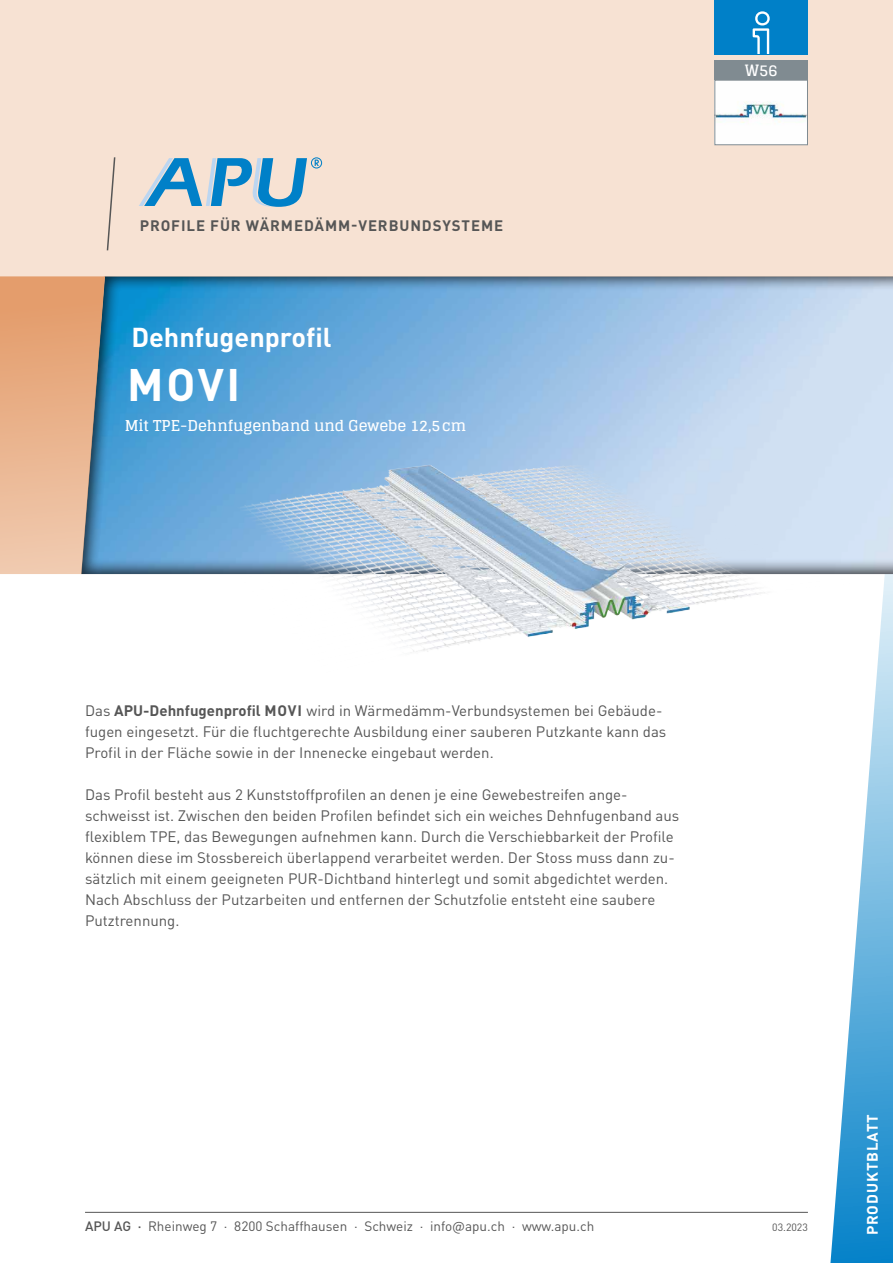
<style>
.page{position:relative;width:893px;height:1263px;background:#fff}
.page>*{position:absolute;margin:0;border:0;box-sizing:border-box;transform-origin:0 0}
.t1{font:700 45px "DIN Pro";color:#fff}
.t2{font:700 27px "DIN Pro";color:#fff}
.t3{font:700 15.6px "Glegoo";color:#fff}
.t4{font:15px/21px "DIN Pro";color:#565656}
.t5{font:700 15px "Glegoo";color:#fff}
.t6{font:700 15px "DIN Pro";letter-spacing:.06em;color:#565656}
.t7{font:700 15px "DIN Pro";letter-spacing:.06em;color:#fff}
.t8{font:13.5px "DIN Pro";color:#565656}
.t9{font:10.5px "DIN Pro";color:#565656}
.s1{font-weight:700}
.s2{font-weight:500}
</style>
<div class="page">
<hr style="left:85px;top:1212px;width:723px;height:1px;background:#565656">
<div style="left:0;top:0;width:893px;height:276px;background:#f7e2d3"></div>
<svg style="left:830px;top:575px;width:63px;height:688px"></svg>
<svg style="left:81px;top:276px;width:812px;height:299px;background:#84b6de"></svg>
<svg style="left:0;top:276px;width:105px;height:298px;background:#d9ab8a"></svg>
<svg style="left:139px;top:157px;width:183px;height:50px"></svg>
<svg style="left:106px;top:157px;width:10px;height:94px"></svg>
<div style="left:714px;top:0;width:94px;height:54px;background:#0080c8"></div>
<svg style="left:753px;top:11px;width:17px;height:43px"></svg>
<div style="left:714px;top:60px;width:94px;height:20px;background:#808b91"></div>
<img style="left:716px;top:82px;width:90px;height:61px">
<div style="left:714px;top:80px;width:94px;height:65px;border:1px solid #808b91"></div>
<img style="left:168px;top:450px;width:701px;height:240px">
<p class="t6" style="left:140px;top:213px;width:365px">PROFILE FÜR WÄRMEDÄMM-VERBUNDSYSTEME</p>
<h2 class="t2" style="left:131px;top:314px;width:202px">Dehnfugenprofil</h2>
<h1 class="t1" style="left:127px;top:347px;width:114px">MOVI</h1>
<p class="t5" style="left:125px;top:417px;width:343px">Mit TPE-Dehnfugenband und Gewebe 12,5 cm</p>
<p class="t3" style="left:745px;top:61px;width:34px">W56</p>
<p class="t4" style="left:85px;top:699px;width:583px">Das <span class="s1">APU-Dehnfugenprofil MOVI</span> wird in Wärmedämm-Verbundsystemen bei Gebäude&shy;fugen eingesetzt. Für die fluchtgerechte Ausbildung einer sauberen Putzkante kann das<br>Profil in der Fläche sowie in der Innenecke eingebaut werden.</p>
<p class="t4" style="left:85px;top:783px;width:596px">Das Profil besteht aus 2 Kunststoffprofilen an denen je eine Gewebestreifen ange&shy;schweisst ist. Zwischen den beiden Profilen befindet sich ein weiches Dehnfugenband aus flexiblem TPE, das Bewegungen aufnehmen kann. Durch die Verschiebbarkeit der Profile können diese im Stossbereich überlappend verarbeitet werden. Der Stoss muss dann zu&shy;sätzlich mit einem geeigneten PUR-Dichtband hinterlegt und somit abgedichtet werden.<br>Nach Abschluss der Putzarbeiten und entfernen der Schutzfolie entsteht eine saubere Putztrennung.</p>
<p class="t8" style="left:85px;top:1215px;width:511px"><span class="s2">APU AG ·</span> Rheinweg 7 · 8200 Schaffhausen · Schweiz · info@apu.ch · www.apu.ch</p>
<p class="t9" style="left:772px;top:1219px;width:37px">03.2023</p>
<p class="t7" style="left:860px;top:1235px;width:123px;rotate:-90deg">PRODUKTBLATT</p>
</div>
